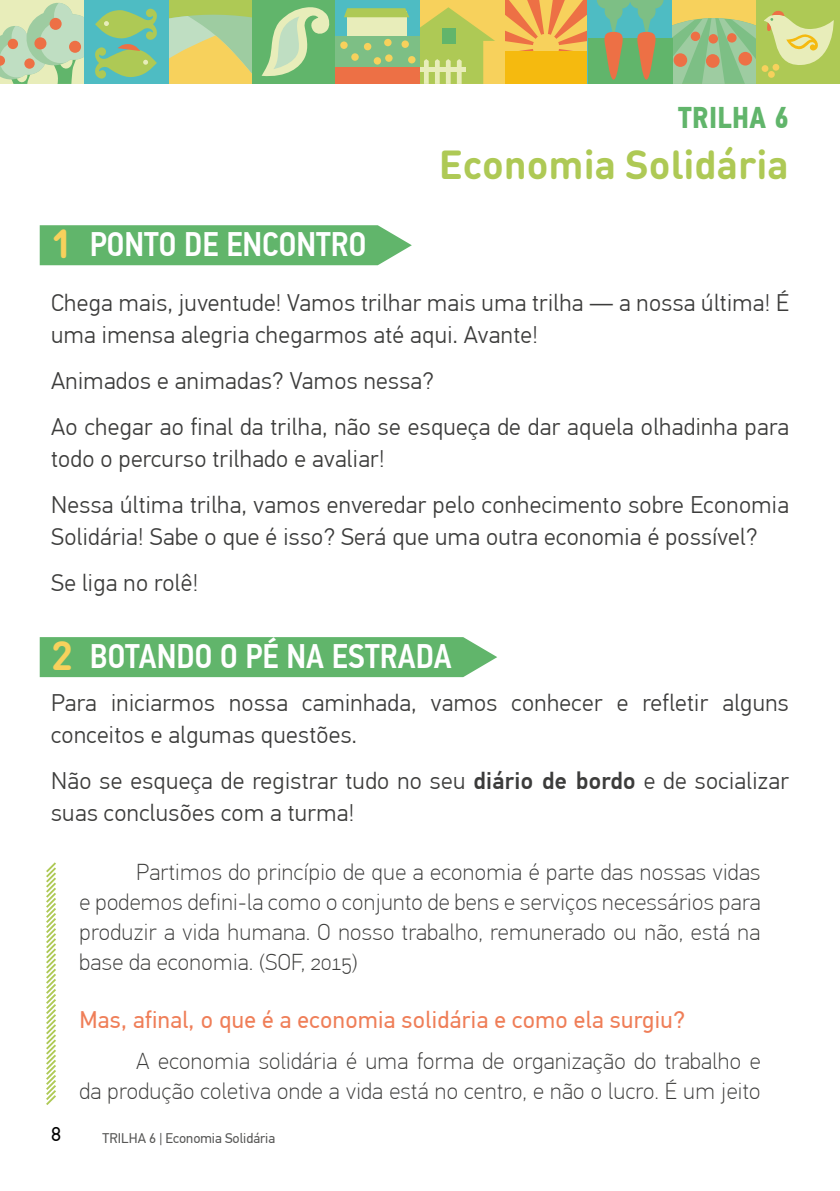
<style>
.page{position:relative;width:840px;height:1191px;background:#fff}
.page>*{position:absolute;margin:0;border:0;box-sizing:border-box;transform-origin:0 0}
.t1{font:700 40px "DIN Round Pro";color:#aec955}
.t2{font:500 34px "PF Din Text Cond Pro";color:#fff}
.t3{font:700 30px "PF Din Text Cond Pro";letter-spacing:.01em;color:#61b56b}
.t4{font:300 24px/32px "PF Din Text Pro";letter-spacing:.015em;color:#3c3c3b}
.t5{font:24px "PF Din Text Pro";letter-spacing:.015em;color:#ef7e58}
.t6{font:100 23px/30px "PF Din Text Pro";letter-spacing:.015em;color:#3c3c3b;text-align:justify}
.t7{font:20px "PF Din Text Pro";color:#000}
.t8{font:14px "PF Din Text Pro";color:#575756}
.s1{font-family:"DIN Round Pro";font-weight:700;font-size:40px;color:#f7d15c}
.s2{font-weight:500}
</style>
<div class="page">
<svg style="left:0;top:1px;width:84px;height:83px;background:#c4dab1"></svg>
<div style="left:34px;top:37px;width:12px;height:12px;background:#ed7045;border-radius:50%"></div>
<div style="left:50px;top:18px;width:12px;height:12px;background:#ed7045;border-radius:50%"></div>
<div style="left:69px;top:41px;width:12px;height:12px;background:#ed7045;border-radius:50%"></div>
<div style="left:671px;top:0;width:84px;height:84px;background:#f7d15c"></div>
<svg style="left:671px;top:18px;width:84px;height:66px;background:#91c48f"></svg>
<div style="left:673px;top:53px;width:13px;height:14px;background:#ed7045;border-radius:50%"></div>
<div style="left:705px;top:54px;width:14px;height:14px;background:#ed7045;border-radius:50%"></div>
<div style="left:738px;top:52px;width:13px;height:14px;background:#ed7045;border-radius:50%"></div>
<div style="left:690px;top:32px;width:9px;height:9px;background:#ed7045;border-radius:50%"></div>
<div style="left:708px;top:34px;width:9px;height:10px;background:#ed7045;border-radius:50%"></div>
<svg style="left:726px;top:33px;width:10px;height:10px"></svg>
<div style="left:168px;top:0;width:84px;height:84px;background:#aec955"></div>
<svg style="left:168px;top:13px;width:84px;height:71px;background:#ced183"></svg>
<div style="left:84px;top:0;width:84px;height:84px;background:#4ebcc3"></div>
<svg style="left:95px;top:8px;width:62px;height:71px"></svg>
<div style="left:755px;top:0;width:84px;height:84px;background:#aec955"></div>
<div style="left:761px;top:65px;width:7px;height:7px;background:#f7d15c;border-radius:50%"></div>
<div style="left:772px;top:64px;width:6px;height:7px;background:#f7d15c;border-radius:50%"></div>
<div style="left:767px;top:71px;width:7px;height:7px;background:#f7d15c;border-radius:50%"></div>
<svg style="left:763px;top:10px;width:71px;height:57px"></svg>
<div style="left:252px;top:0;width:84px;height:84px;background:#61b56b"></div>
<svg style="left:261px;top:7px;width:69px;height:70px"></svg>
<svg style="left:503px;top:0;width:84px;height:51px;background:#f2aa52"></svg>
<div style="left:503px;top:51px;width:84px;height:33px;background:#f5ba0f"></div>
<div style="left:587px;top:0;width:84px;height:84px;background:#4ebcc3"></div>
<div style="left:587px;top:39px;width:84px;height:45px;background:#61b56b"></div>
<svg style="left:596px;top:0;width:67px;height:80px"></svg>
<div style="left:336px;top:0;width:84px;height:84px;background:#4ebcc3"></div>
<div style="left:336px;top:36px;width:84px;height:31px;background:#7dbf85"></div>
<div style="left:340px;top:41px;width:7px;height:8px;background:#f7d15c;border-radius:50%"></div>
<div style="left:351px;top:53px;width:7px;height:8px;background:#f7d15c;border-radius:50%"></div>
<div style="left:363px;top:43px;width:8px;height:7px;background:#f7d15c;border-radius:50%"></div>
<div style="left:373px;top:57px;width:8px;height:8px;background:#f7d15c;border-radius:50%"></div>
<div style="left:384px;top:39px;width:7px;height:7px;background:#f7d15c;border-radius:50%"></div>
<div style="left:401px;top:40px;width:7px;height:8px;background:#f7d15c;border-radius:50%"></div>
<div style="left:385px;top:54px;width:7px;height:8px;background:#f7d15c;border-radius:50%"></div>
<div style="left:408px;top:56px;width:7px;height:7px;background:#f7d15c;border-radius:50%"></div>
<div style="left:346px;top:11px;width:60px;height:25px;background:#e8edba"></div>
<svg style="left:344px;top:8px;width:65px;height:9px"></svg>
<div style="left:336px;top:67px;width:84px;height:17px;background:#ed7045"></div>
<div style="left:420px;top:0;width:83px;height:84px;background:#f7d15c"></div>
<svg style="left:420px;top:7px;width:75px;height:77px"></svg>
<hr style="left:420px;top:67px;width:45px;height:4px;background:#e8edba">
<div style="left:442px;top:28px;width:13px;height:16px;background:#61b56b"></div>
<div style="left:40px;top:225px;width:371px;height:40px;background:#61b56b"></div>
<div style="left:40px;top:637px;width:457px;height:40px;background:#61b56b"></div>
<svg style="left:46px;top:862px;width:10px;height:243px"></svg>
<p class="t3" style="left:677px;top:100px;width:112px">TRILHA 6</p>
<h1 class="t1" style="left:438px;top:137px;width:351px">Economia Solidária</h1>
<h2 class="t2" style="left:51px;top:224px;width:316px"><span class="s1">1</span> PONTO DE ENCONTRO</h2>
<p class="t4" style="left:51px;top:287px;width:739px">Chega mais, juventude! Vamos trilhar mais uma trilha — a nossa última! É uma imensa alegria chegarmos até aqui. Avante!</p>
<p class="t4" style="left:51px;top:358px;width:739px;line-height:46.2px">Animados e animadas? Vamos nessa?<br>Ao chegar ao final da trilha, não se esqueça de dar aquela olhadinha para</p>
<p class="t4" style="left:51px;top:436px;width:739px;line-height:46.2px">todo o percurso trilhado e avaliar!<br>Nessa última trilha, vamos enveredar pelo conhecimento sobre Economia</p>
<p class="t4" style="left:51px;top:514px;width:707px;line-height:46.2px">Solidária! Sabe o que é isso? Será que uma outra economia é possível?<br>Se liga no rolê!</p>
<h2 class="t2" style="left:51px;top:635px;width:402px"><span class="s1">2</span> BOTANDO O PÉ NA ESTRADA</h2>
<p class="t4" style="left:51px;top:687px;width:738px">Para iniciarmos nossa caminhada, vamos conhecer e refletir alguns conceitos e algumas questões.</p>
<p class="t4" style="left:51px;top:765px;width:738px">Não se esqueça de registrar tudo no seu <span class="s2">diário de bordo</span> e de socializar suas conclusões com a turma!</p>
<p class="t6" style="left:79px;top:857px;width:682px;text-indent:57px">Partimos do princípio de que a economia é parte das nossas vidas e podemos defini-la como o conjunto de bens e serviços necessários para produzir a vida humana. O nosso trabalho, remunerado ou não, está na base da economia. (SOF, 2015)</p>
<p class="t5" style="left:79px;top:1005px;width:607px">Mas, afinal, o que é a economia solidária e como ela surgiu?</p>
<p class="t6" style="left:79px;top:1046px;width:682px;text-align:right">A economia solidária é uma forma de organização do trabalho e<br>da produção coletiva onde a vida está no centro, e não o lucro. É um jeito</p>
<p class="t7" style="left:51px;top:1122px;width:11px">8</p>
<p class="t8" style="left:103px;top:1129px;width:174px">TRILHA 6 | Economia Solidária</p>
</div>
